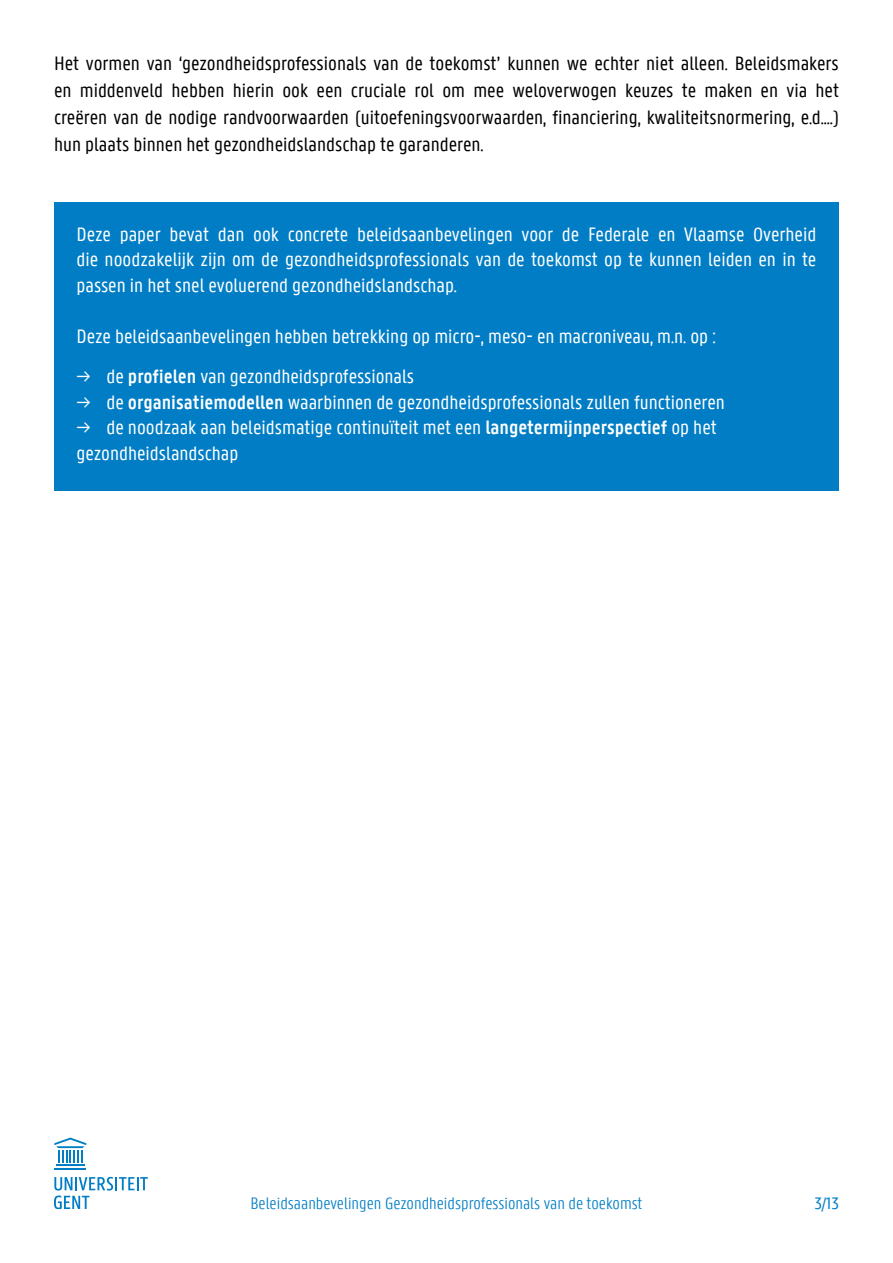
<style>
.page{position:relative;width:893px;height:1263px;background:#fff}
.page>*{position:absolute;margin:0;border:0;box-sizing:border-box;transform-origin:0 0}
.t1{font:21px/25.5px "U Gent Panno Text";color:#fff;text-align:justify}
.t2{font:21px/27px "U Gent Panno Text";color:#000;text-align:justify}
.t3{font:300 18px "U Gent Panno Text";color:#007dc5}
.t4{font:18px "U Gent Panno Text";color:#007dc5}
.s1{font-weight:300}
.s2{font-weight:600}
</style>
<div class="page">
<hr style="left:56px;top:1164px;width:28px;height:2px;background:#007dc5">
<hr style="left:54px;top:1168px;width:32px;height:1px;background:#007dc5">
<svg style="left:54px;top:1137px;width:32px;height:25px"></svg>
<svg style="left:54px;top:1177px;width:94px;height:32px"></svg>
<div style="left:54px;top:203px;width:785px;height:288px;background:#007dc5"></div>
<p class="t2" style="left:54px;top:49px;width:786px">Het vormen van ‘gezondheidsprofessionals van de toekomst’ kunnen we echter niet alleen. Beleidsmakers en middenveld hebben hierin ook een cruciale rol om mee weloverwogen keuzes te maken en via het creëren van de nodige randvoorwaarden (uitoefeningsvoorwaarden, financiering, kwaliteitsnormering, e.d.…) hun plaats binnen het gezondheidslandschap te garanderen.</p>
<p class="t1" style="left:76px;top:221px;width:741px">Deze paper bevat dan ook concrete beleidsaanbevelingen voor de Federale en Vlaamse Overheid die noodzakelijk zijn om de gezondheidsprofessionals van de toekomst op te kunnen leiden en in te passen in het snel evoluerend gezondheidslandschap.</p>
<p class="t1" style="left:76px;top:323px;width:641px">Deze beleidsaanbevelingen hebben betrekking op micro-, meso- en macroniveau, m.n. op :</p>
<p class="t1" style="left:76px;top:364px;width:339px"><span class="s1">→</span> de <span class="s2">profielen</span> van gezondheidsprofessionals</p>
<p class="t1" style="left:76px;top:389px;width:650px"><span class="s1">→</span> de <span class="s2">organisatiemodellen</span> waarbinnen de gezondheidsprofessionals zullen functioneren</p>
<p class="t1" style="left:76px;top:415px;width:642px"><span class="s1">→</span> de noodzaak aan beleidsmatige continuïteit met een <span class="s2">langetermijnperspectief</span> op het gezondheidslandschap</p>
<p class="t3" style="left:250px;top:1192px;width:394px">Beleidsaanbevelingen Gezondheidsprofessionals van de toekomst</p>
<p class="t4" style="left:814px;top:1192px;width:26px">3/13</p>
</div>
